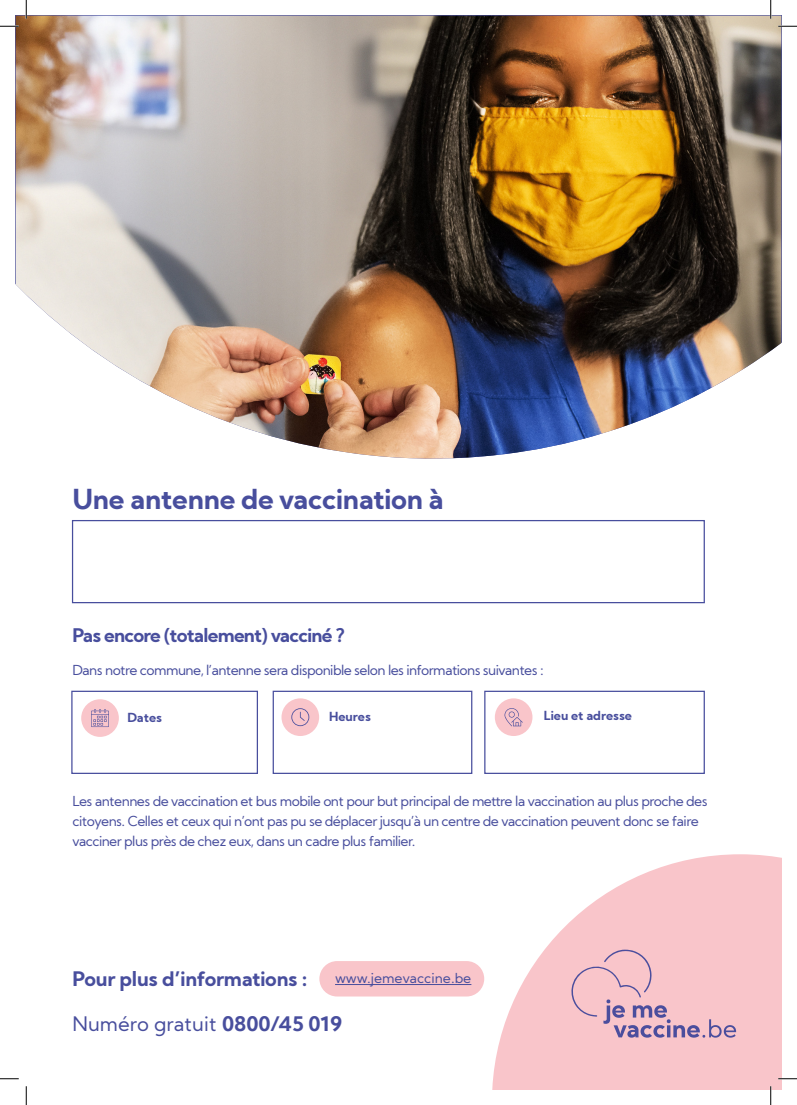
<style>
.page{position:relative;width:797px;height:1105px;background:#fff}
.page>*{position:absolute;margin:0;border:0;box-sizing:border-box;transform-origin:0 0}
.t1{font:700 27.5px "Kumbh Sans";letter-spacing:-.01em;color:#484e9d}
.t2{font:700 20px "Kumbh Sans";letter-spacing:-.01em;color:#484e9d}
.t3{font:20px "Kumbh Sans";color:#484e9d}
.t4{font:700 18.75px "Kumbh Sans";letter-spacing:-.04em;color:#484e9d}
.t5{font:13.75px/20px "Kumbh Sans";letter-spacing:-.04em;color:#484e9d}
.t6{font:13.75px "Kumbh Sans";color:#484e9d}
.t7{font:700 12.5px "Kumbh Sans";color:#484e9d}
.s1{font-weight:700}
</style>
<div class="page">
<img style="left:16px;top:16px;width:765px;height:443px">
<svg style="left:492px;top:854px;width:289px;height:235px;fill:#f9c5ca"></svg>
<div style="left:81px;top:699px;width:38px;height:38px;background:#f9c5ca;border-radius:50%"></div>
<svg style="left:91px;top:709px;width:18px;height:18px"></svg>
<div style="left:281px;top:698px;width:38px;height:38px;background:#f9c5ca;border-radius:50%"></div>
<svg style="left:291px;top:708px;width:18px;height:18px"></svg>
<div style="left:495px;top:698px;width:37px;height:38px;background:#f9c5ca;border-radius:50%"></div>
<svg style="left:504px;top:708px;width:19px;height:18px"></svg>
<svg style="left:571px;top:950px;width:165px;height:88px;background:#e7b8c5"></svg>
<div style="left:319px;top:961px;width:165px;height:35px;background:#f9c5ca;border-radius:18px"></div>
<hr style="left:335px;top:984px;width:136px;height:1px;background:#484e9d">
<div style="left:72px;top:520px;width:633px;height:83px;border:1px solid #484e9d"></div>
<div style="left:71px;top:691px;width:187px;height:83px;border:1px solid #484e9d"></div>
<div style="left:273px;top:691px;width:199px;height:83px;border:1px solid #484e9d"></div>
<div style="left:484px;top:691px;width:221px;height:83px;border:1px solid #484e9d"></div>
<svg style="left:0;top:25px;width:19px;height:2px"></svg>
<svg style="left:778px;top:25px;width:19px;height:2px"></svg>
<svg style="left:0;top:1078px;width:19px;height:1px"></svg>
<svg style="left:778px;top:1078px;width:19px;height:1px"></svg>
<svg style="left:25px;top:0;width:2px;height:19px"></svg>
<svg style="left:25px;top:1086px;width:2px;height:19px"></svg>
<svg style="left:770px;top:0;width:1px;height:19px"></svg>
<svg style="left:770px;top:1086px;width:1px;height:19px"></svg>
<p class="t1" style="left:72px;top:481px;width:373px">Une antenne de vaccination à</p>
<p class="t4" style="left:72px;top:623px;width:274px">Pas encore (totalement) vacciné ?</p>
<p class="t5" style="left:72px;top:660px;width:473px">Dans notre commune, l’antenne sera disponible selon les informations suivantes :</p>
<p class="t7" style="left:127px;top:709px;width:36px">Dates</p>
<p class="t7" style="left:329px;top:708px;width:43px">Heures</p>
<p class="t7" style="left:543px;top:708px;width:90px">Lieu et adresse</p>
<p class="t5" style="left:72px;top:790px;width:637px">Les antennes de vaccination et bus mobile ont pour but principal de mettre la vaccination au plus proche des citoyens. Celles et ceux qui n’ont pas pu se déplacer jusqu’à un centre de vaccination peuvent donc se faire vacciner plus près de chez eux, dans un cadre plus familier.</p>
<p class="t2" style="left:73px;top:966px;width:236px">Pour plus d’informations :</p>
<p class="t6" style="left:335px;top:969px;width:138px">www.jemevaccine.be</p>
<p class="t3" style="left:73px;top:1011px;width:271px">Numéro gratuit <span class="s1">0800/45 019</span></p>
</div>
